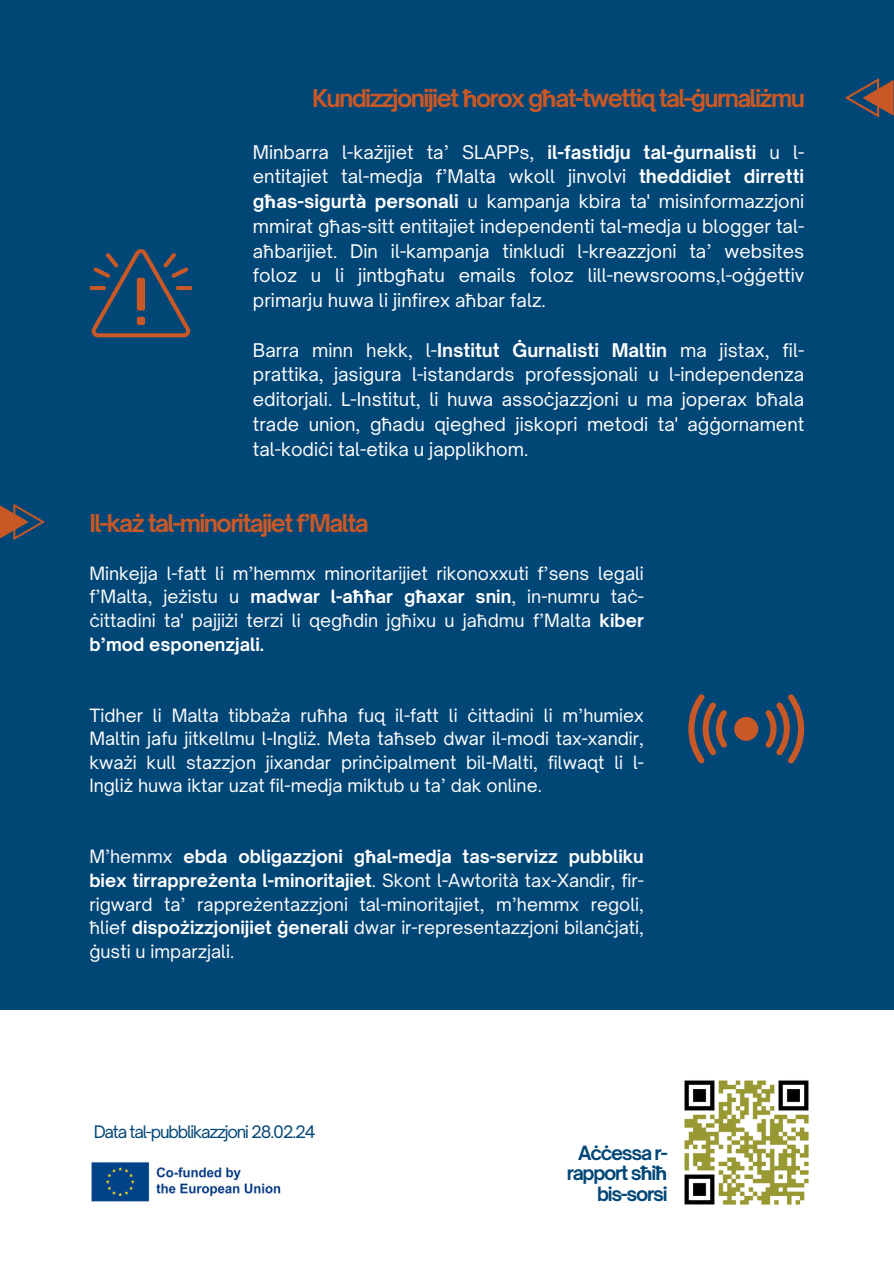
<style>
.page{position:relative;width:894px;height:1264px;background:#fff}
.page>*{position:absolute;margin:0;border:0;box-sizing:border-box;transform-origin:0 0}
.t1{font:700 23.55px "Open Sauce One";letter-spacing:-.07em;color:#c85826}
.t2{font:700 18.9px/20.2px "Open Sauce One";letter-spacing:-.07em;color:#004676;text-align:right}
.t3{font:18px/24.8px "Open Sauce One";color:#fff;text-align:justify}
.t4{font:17.55px/23.7px "Open Sauce One";color:#fff;text-align:justify}
.t5{font:16.5px "Open Sauce One";letter-spacing:-.07em;color:#004676}
.s1{font-family:"Noto Sans"}
.s2{font-weight:700}
.s3{font-family:"Noto Sans";font-weight:700}
</style>
<div class="page">
<div style="left:0;top:0;width:893px;height:1263px;background:#004676"></div>
<svg style="left:0;top:503px;width:45px;height:36px"></svg>
<svg style="left:89px;top:249px;width:103px;height:88px"></svg>
<svg style="left:845px;top:78px;width:48px;height:40px"></svg>
<svg style="left:688px;top:694px;width:115px;height:69px"></svg>
<div style="left:0;top:1010px;width:893px;height:253px;background:#fff"></div>
<img style="left:89px;top:1160px;width:205px;height:43px">
<img style="left:676px;top:1072px;width:140px;height:140px">
<p class="t1" style="left:312px;top:83px;width:494px">Kundizzjonijiet <span class="s1">ħ</span>orox g<span class="s1">ħ</span>at-twettiq tal-ġurnaliżmu</p>
<p class="t3" style="left:253px;top:139px;width:552px">Minbarra l-każijiet ta’ SLAPPs, <span class="s2">il-fastidju tal-ġurnalisti</span> u l&shy;entitajiet tal-medja f’Malta wkoll jinvolvi <span class="s2">theddidiet dirretti g</span><span class="s3">ħ</span><span class="s2">as-sigurtà personali</span> u kampanja kbira ta' misinformazzjoni mmirat g<span class="s1">ħ</span>as-sitt entitajiet independenti tal-medja u blogger tal&shy;a<span class="s1">ħ</span>barijiet. Din il-kampanja tinkludi l-kreazzjoni ta’ websites foloz u li jintbg<span class="s1">ħ</span>atu emails foloz lill-newsrooms,l-oġġettiv primarju huwa li jinfirex a<span class="s1">ħ</span>bar falz.</p>
<h3 class="t3" style="left:253px;top:337px;width:552px">Barra minn hekk, l-<span class="s2">Institut Ġurnalisti Maltin</span> ma jistax, fil&shy;prattika, jasigura l-istandards professjonali u l-independenza editorjali. L-Institut, li huwa assoċjazzjoni u ma joperax b<span class="s1">ħ</span>ala trade union, g<span class="s1">ħ</span>adu qieghed jiskopri metodi ta' aġġornament tal-kodiċi tal-etika u japplikhom.</h3>
<h3 class="t1" style="left:89px;top:508px;width:281px">Il-każ tal-minoritajiet f’Malta</h3>
<h3 class="t4" style="left:89px;top:561px;width:556px">Minkejja l-fatt li m’hemmx minoritarijiet rikonoxxuti f’sens legali f’Malta, jeżistu u <span class="s2">madwar l-a</span><span class="s3">ħħ</span><span class="s2">ar g</span><span class="s3">ħ</span><span class="s2">axar snin</span>, in-numru taċ&shy;ċittadini ta' pajjiżi terzi li qeg<span class="s1">ħ</span>din jg<span class="s1">ħ</span>ixu u ja<span class="s1">ħ</span>dmu f’Malta <span class="s2">kiber b’mod esponenzjali.</span></h3>
<p class="t4" style="left:89px;top:703px;width:556px">Tidher li Malta tibbaża ru<span class="s1">ħ</span>ha fuq il-fatt li ċittadini li m’humiex Maltin jafu jitkellmu l-Ingliż. Meta ta<span class="s1">ħ</span>seb dwar il-modi tax-xandir, kważi kull stazzjon jixandar prinċipalment bil-Malti, filwaqt li l-Ingliż huwa iktar uzat fil-medja miktub u ta’ dak online.</p>
<h3 class="t4" style="left:89px;top:844px;width:556px">M’hemmx <span class="s2">ebda obligazzjoni g</span><span class="s3">ħ</span><span class="s2">al-medja tas-servizz pubbliku biex tirrappreżenta l-minoritajiet</span>. Skont l-Awtorità tax-Xandir, fir&shy;rigward ta’ rappreżentazzjoni tal-minoritajiet, m’hemmx regoli, <span class="s1">ħ</span>lief <span class="s2">dispożizzjonijiet ġenerali</span> dwar ir-representazzjoni bilanċjati, ġusti u imparzjali.</h3>
<p class="t5" style="left:94px;top:1121px;width:223px">Data tal-pubblikazzjoni 28.02.24</p>
<p class="t2" style="left:566px;top:1142px;width:102px">Aċċessa r&shy;rapport s<span class="s1">ħ</span>i<span class="s1">ħ </span>bis-sorsi</p>
</div>
